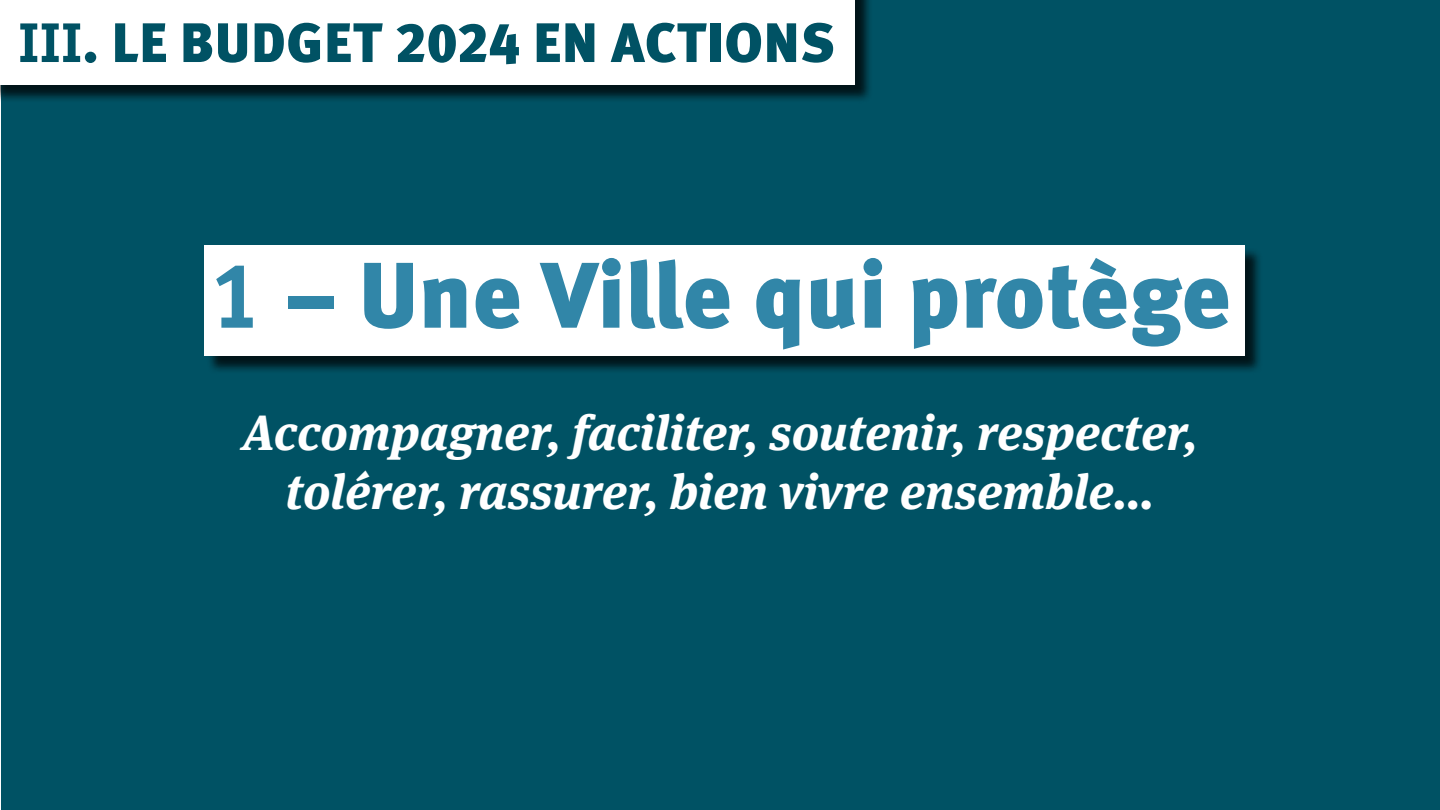
<style>
.page{position:relative;width:1440px;height:810px;background:#fff}
.page>*{position:absolute;margin:0;border:0;box-sizing:border-box;transform-origin:0 0}
.t1{font:900 93px "Meta Pro";color:#3186a8}
.t2{font:900 55.5px "Meta Pro";letter-spacing:.01em;color:#005264}
.t3{font:italic 700 49.5px/59.4px "Meta Serif OT";color:#fff;text-align:center}
.s1{font-family:"Meta Correspondence Pro";font-weight:700}
</style>
<div class="page">
<div style="left:1px;top:0;width:1438px;height:810px;background:#005264"></div>
<div style="left:206px;top:248px;width:1057px;height:127px;background:#000;opacity:.75"></div>
<div style="left:204px;top:245px;width:1040px;height:111px;background:#fff"></div>
<div style="left:0;top:0;width:872px;height:103px;background:#000;opacity:.75"></div>
<div style="left:0;top:0;width:854px;height:85px;background:#fff"></div>
<p class="t2" style="left:18px;top:-1px;width:818px"><span class="s1">III</span>. LE BUDGET 2024 EN ACTIONS</p>
<h1 class="t1" style="left:209px;top:222px;width:1023px"><span class="s1">1</span> – Une Ville qui protège</h1>
<p class="t3" style="left:242px;top:404px;width:956px">Accompagner, faciliter, soutenir, respecter, tolérer, rassurer, bien vivre ensemble…</p>
</div>
